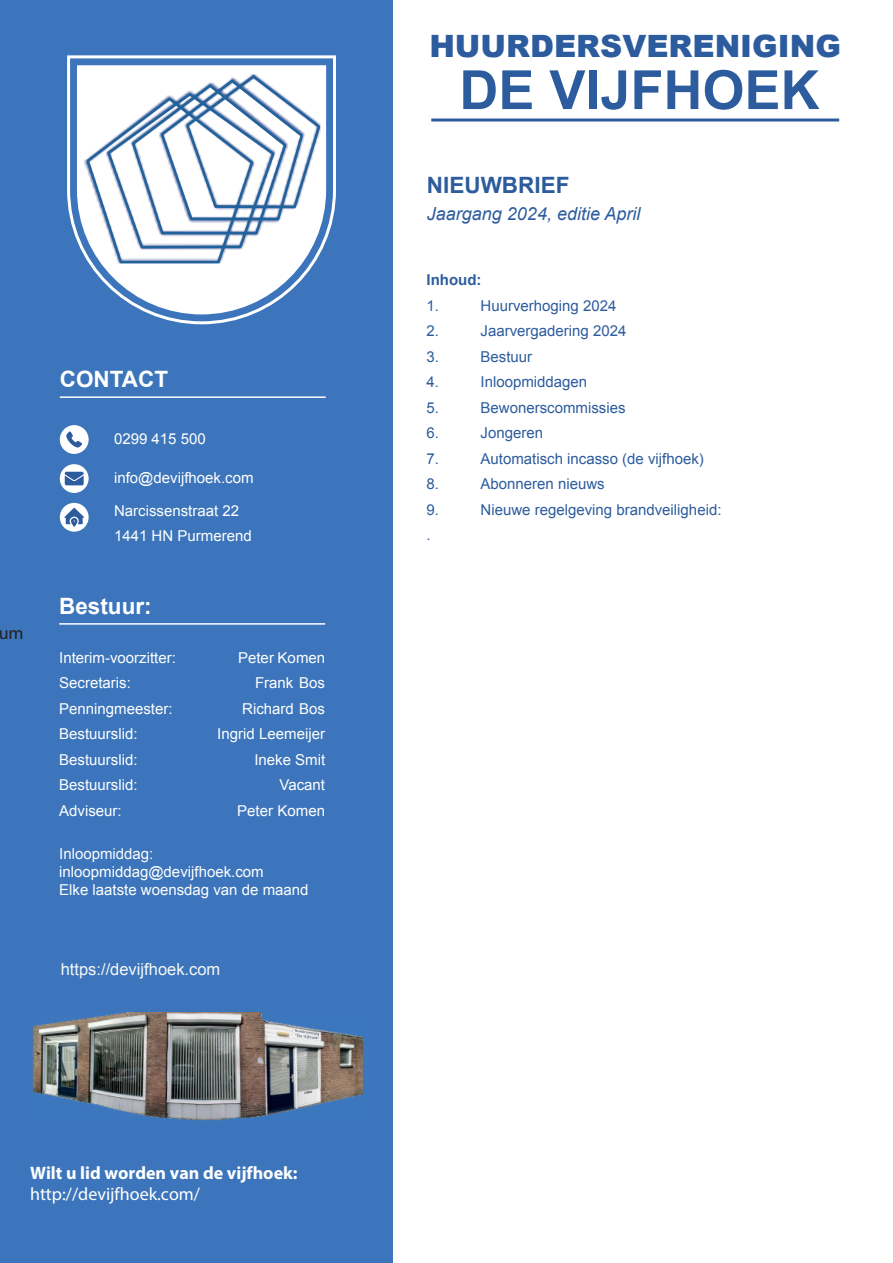
<style>
.page{position:relative;width:893px;height:1263px;background:#fff}
.page>*{position:absolute;margin:0;border:0;box-sizing:border-box;transform-origin:0 0}
.t1{font:700 54px "Arial";color:#2c5c9d}
.t2{font:900 30.75px "Arial";color:#2c5c9d}
.t3{font:700 22.5px "Arial";color:#fff}
.t4{font:700 22.5px "Arial";color:#2c5c9d}
.t5{font:700 18px "Myriad Pro";color:#fff}
.t6{font:italic 18px "Arial";color:#2c5c9d}
.t7{font:18px "Myriad Pro";color:#fff}
.t8{font:18px "Myriad Pro";color:#231f20}
.t9{font:16.5px "Arial";color:#f7f8f7}
.t10{font:15px/25.5px "Arial";color:#fff}
.t11{font:15px "Arial";color:#2c5c9d}
.t12{font:15px "Arial";color:#fbfbfc}
.t13{font:700 15px "Arial";color:#2c5c9d}
</style>
<div class="page">
<div style="left:0;top:0;width:393px;height:1263px;background:#3c75bb"></div>
<svg style="left:67px;top:55px;width:269px;height:270px"></svg>
<svg style="left:77px;top:65px;width:249px;height:249px;fill:#fff"></svg>
<img style="left:82px;top:72px;width:242px;height:194px">
<div style="left:60px;top:503px;width:29px;height:29px;background:#fff;border-radius:50%"></div>
<svg style="left:64px;top:508px;width:20px;height:19px"></svg>
<div style="left:60px;top:425px;width:29px;height:29px;background:#fff;border-radius:50%"></div>
<svg style="left:66px;top:431px;width:16px;height:17px"></svg>
<svg style="left:60px;top:464px;width:29px;height:29px"></svg>
<svg style="left:65px;top:472px;width:19px;height:13px"></svg>
<hr style="left:60px;top:396px;width:266px;height:2px;background:#fff">
<hr style="left:59px;top:623px;width:266px;height:2px;background:#fff">
<img style="left:32px;top:1013px;width:331px;height:108px">
<svg style="left:431px;top:118px;width:408px;height:4px;background:#6084b5"></svg>
<p class="t8" style="left:-1px;top:622px;width:26px">um</p>
<h3 class="t3" style="left:60px;top:364px;width:110px">CONTACT</h3>
<p class="t10" style="left:114px;top:426px;width:93px">0299 415 500</p>
<p class="t10" style="left:114px;top:465px;width:141px">info@devijfhoek.com</p>
<p class="t10" style="left:114px;top:498px;width:139px">Narcissenstraat 22<br>1441 HN Purmerend</p>
<h3 class="t3" style="left:59px;top:591px;width:94px">Bestuur:</h3>
<p class="t10" style="left:59px;top:645px;width:118px">Interim-voorzitter:</p>
<p class="t10" style="left:238px;top:645px;width:89px">Peter Komen</p>
<p class="t10" style="left:59px;top:670px;width:73px">Secretaris:</p>
<p class="t10" style="left:255px;top:670px;width:72px">Frank Bos</p>
<p class="t10" style="left:59px;top:696px;width:115px">Penningmeester:</p>
<p class="t10" style="left:242px;top:696px;width:84px">Richard Bos</p>
<p class="t10" style="left:59px;top:721px;width:80px">Bestuurslid:</p>
<p class="t10" style="left:217px;top:721px;width:109px">Ingrid Leemeijer</p>
<p class="t10" style="left:59px;top:747px;width:80px">Bestuurslid:</p>
<p class="t10" style="left:254px;top:747px;width:72px">Ineke Smit</p>
<p class="t10" style="left:59px;top:772px;width:80px">Bestuurslid:</p>
<p class="t10" style="left:280px;top:772px;width:47px">Vacant</p>
<p class="t10" style="left:59px;top:798px;width:64px">Adviseur:</p>
<p class="t10" style="left:237px;top:798px;width:89px">Peter Komen</p>
<p class="t12" style="left:59px;top:844px;width:96px">Inloopmiddag:</p>
<p class="t10" style="left:59px;top:863px;width:251px;line-height:18px">inloopmiddag@devijfhoek.com<br>Elke laatste woensdag van de maand</p>
<p class="t9" style="left:61px;top:959px;width:161px">https://devijfhoek.com</p>
<p class="t5" style="left:30px;top:1161px;width:269px">Wilt u lid worden van de vijfhoek:</p>
<p class="t7" style="left:30px;top:1183px;width:172px">http://devijfhoek.com/</p>
<h2 class="t2" style="left:429px;top:23px;width:413px">HUURDERSVERENIGING</h2>
<h1 class="t1" style="left:459px;top:55px;width:362px">DE VIJFHOEK</h1>
<h3 class="t4" style="left:427px;top:170px;width:144px">NIEUWBRIEF</h3>
<p class="t6" style="left:427px;top:202px;width:215px">Jaargang 2024, editie April</p>
<p class="t13" style="left:427px;top:270px;width:56px">Inhoud:</p>
<p class="t11" style="left:427px;top:296px;width:14px">1.</p>
<p class="t11" style="left:481px;top:296px;width:137px">Huurverhoging 2024</p>
<p class="t11" style="left:427px;top:321px;width:14px">2.</p>
<p class="t11" style="left:481px;top:321px;width:147px">Jaarvergadering 2024</p>
<p class="t11" style="left:427px;top:347px;width:14px">3.</p>
<p class="t11" style="left:481px;top:347px;width:53px">Bestuur</p>
<p class="t11" style="left:427px;top:372px;width:14px">4.</p>
<p class="t11" style="left:481px;top:372px;width:108px">Inloopmiddagen</p>
<p class="t11" style="left:427px;top:398px;width:14px">5.</p>
<p class="t11" style="left:481px;top:398px;width:147px">Bewonerscommissies</p>
<p class="t11" style="left:427px;top:423px;width:14px">6.</p>
<p class="t11" style="left:481px;top:423px;width:64px">Jongeren</p>
<p class="t11" style="left:427px;top:449px;width:14px">7.</p>
<p class="t11" style="left:481px;top:449px;width:225px">Automatisch incasso (de vijfhoek)</p>
<p class="t11" style="left:427px;top:474px;width:14px">8.</p>
<p class="t11" style="left:481px;top:474px;width:126px">Abonneren nieuws</p>
<p class="t11" style="left:427px;top:500px;width:14px">9.</p>
<p class="t11" style="left:481px;top:500px;width:242px">Nieuwe regelgeving brandveiligheid:</p>
<p class="t11" style="left:427px;top:525px;width:6px">.</p>
</div>
